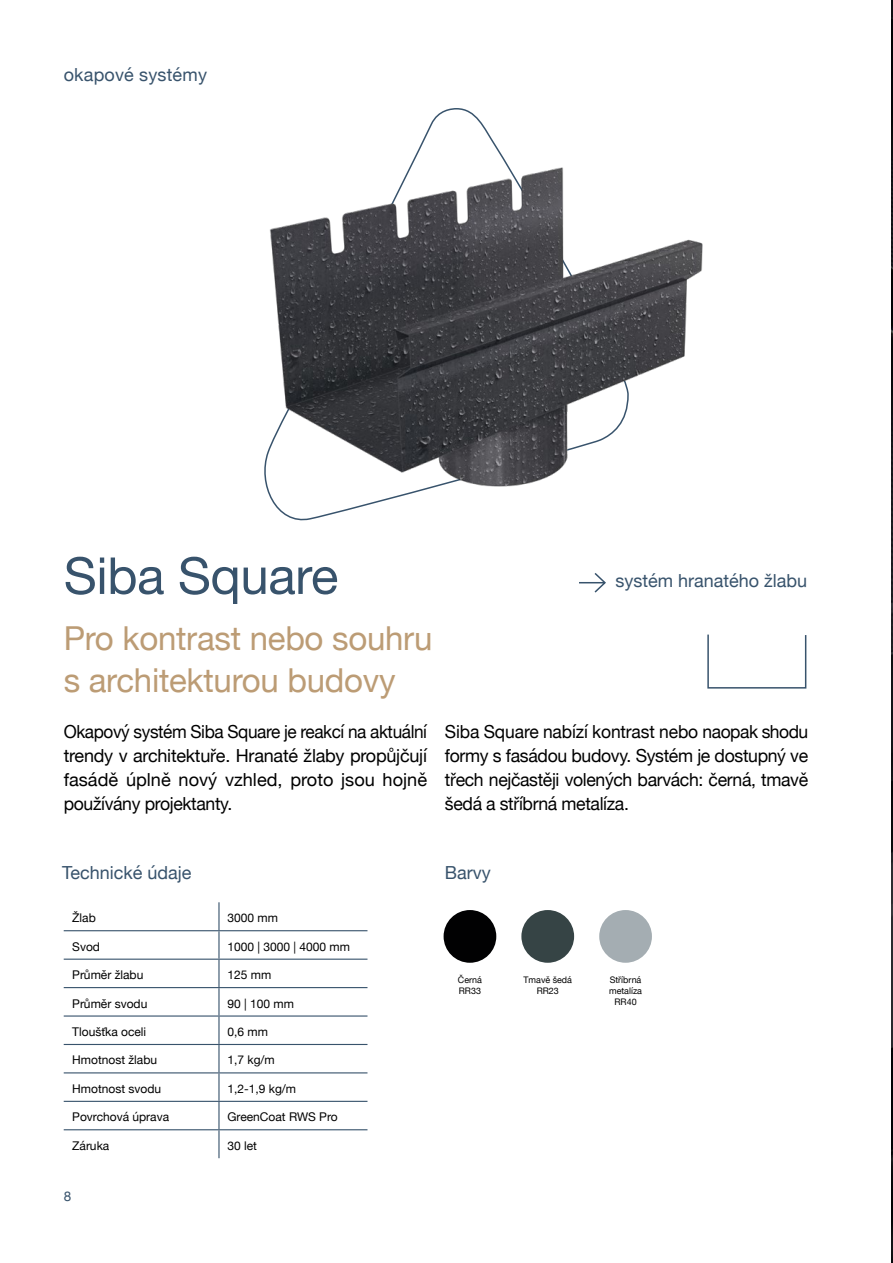
<style>
.page{position:relative;width:893px;height:1263px;background:#fff}
.page>*{position:absolute;margin:0;border:0;box-sizing:border-box;transform-origin:0 0}
.t1{font:51px "Helvetica Neue";letter-spacing:-.01em;color:#38536c}
.t2{font:33px/42px "Helvetica Neue";letter-spacing:-.01em;color:#bc9c75}
.t3{font:18px/24px "Helvetica Neue";letter-spacing:-.02em;color:#000;text-align:justify}
.t4{font:18px/24px "Helvetica Neue";letter-spacing:-.02em;color:#000;text-align:justify;scale:.96 1}
.t5{font:18px "Helvetica Neue";color:#38536c}
.t6{font:13.5px "Helvetica Neue";color:#38536c}
.t7{font:12px "Helvetica Neue";color:#000}
.t8{font:9px/10.8px "Helvetica Neue";color:#000;text-align:center}
</style>
<div class="page">
<div style="left:444px;top:910px;width:52px;height:53px;background:#010102;border-radius:50%"></div>
<div style="left:521px;top:910px;width:53px;height:53px;background:#364445;border-radius:50%"></div>
<div style="left:599px;top:910px;width:53px;height:53px;background:#a4adb2;border-radius:50%"></div>
<hr style="left:218px;top:902px;width:2px;height:28px;background:#38536c">
<hr style="left:64px;top:930px;width:155px;height:1px;background:#38536c">
<hr style="left:219px;top:930px;width:148px;height:1px;background:#38536c">
<hr style="left:218px;top:931px;width:2px;height:27px;background:#38536c">
<hr style="left:64px;top:958px;width:155px;height:2px;background:#38536c">
<hr style="left:219px;top:958px;width:148px;height:2px;background:#38536c">
<hr style="left:218px;top:960px;width:2px;height:27px;background:#38536c">
<hr style="left:64px;top:987px;width:155px;height:1px;background:#38536c">
<hr style="left:219px;top:987px;width:148px;height:1px;background:#38536c">
<hr style="left:218px;top:988px;width:2px;height:27px;background:#38536c">
<hr style="left:64px;top:1015px;width:155px;height:1px;background:#38536c">
<hr style="left:219px;top:1015px;width:148px;height:1px;background:#38536c">
<hr style="left:218px;top:1016px;width:2px;height:28px;background:#38536c">
<hr style="left:64px;top:1044px;width:155px;height:1px;background:#38536c">
<hr style="left:219px;top:1044px;width:148px;height:1px;background:#38536c">
<hr style="left:218px;top:1045px;width:2px;height:27px;background:#38536c">
<hr style="left:64px;top:1072px;width:155px;height:1px;background:#38536c">
<hr style="left:219px;top:1072px;width:148px;height:1px;background:#38536c">
<hr style="left:218px;top:1073px;width:2px;height:28px;background:#38536c">
<hr style="left:64px;top:1101px;width:155px;height:1px;background:#38536c">
<hr style="left:219px;top:1101px;width:148px;height:1px;background:#38536c">
<hr style="left:218px;top:1102px;width:2px;height:27px;background:#38536c">
<hr style="left:218px;top:1130px;width:2px;height:28px;background:#38536c">
<hr style="left:64px;top:1129px;width:155px;height:1px;background:#38536c">
<hr style="left:219px;top:1129px;width:148px;height:1px;background:#38536c">
<svg style="left:579px;top:573px;width:27px;height:20px"></svg>
<img style="left:891px;top:0;width:2px;height:1263px">
<svg style="left:264px;top:108px;width:248px;height:413px"></svg>
<img style="left:269px;top:162px;width:434px;height:324px">
<svg style="left:707px;top:634px;width:100px;height:55px"></svg>
<h3 class="t5" style="left:64px;top:62px;width:145px">okapové systémy</h3>
<h1 class="t1" style="left:64px;top:539px;width:276px">Siba Square</h1>
<h2 class="t2" style="left:64px;top:619px;width:370px">Pro kontrast nebo souhru s architekturou budovy</h2>
<h3 class="t5" style="left:616px;top:568px;width:193px">systém hranatého žlabu</h3>
<h3 class="t4" style="left:64px;top:721px;width:380px">Okapový systém Siba Square je reakcí na aktuální trendy v architektuře. Hranaté žlaby propůjčují fasádě úplně nový vzhled, proto jsou hojně používány projektanty.</h3>
<h3 class="t3" style="left:445px;top:721px;width:365px">Siba Square nabízí kontrast nebo naopak shodu formy s fasádou budovy. Systém je dostupný ve třech nejčastěji volených barvách: černá, tmavě šedá a stříbrná metalíza.</h3>
<h3 class="t5" style="left:62px;top:859px;width:131px">Technické údaje</h3>
<p class="t7" style="left:72px;top:909px;width:25px">Žlab</p>
<p class="t7" style="left:227px;top:909px;width:52px">3000 mm</p>
<p class="t7" style="left:72px;top:938px;width:29px">Svod</p>
<p class="t7" style="left:227px;top:938px;width:124px">1000 | 3000 | 4000 mm</p>
<p class="t7" style="left:72px;top:966px;width:73px">Průměr žlabu</p>
<p class="t7" style="left:227px;top:966px;width:45px">125 mm</p>
<p class="t7" style="left:72px;top:994px;width:77px">Průměr svodu</p>
<p class="t7" style="left:227px;top:994px;width:68px">90 | 100 mm</p>
<p class="t7" style="left:72px;top:1023px;width:76px">Tloušťka oceli</p>
<p class="t7" style="left:227px;top:1023px;width:42px">0,6 mm</p>
<p class="t7" style="left:72px;top:1051px;width:86px">Hmotnost žlabu</p>
<p class="t7" style="left:227px;top:1051px;width:49px">1,7 kg/m</p>
<p class="t7" style="left:72px;top:1080px;width:90px">Hmotnost svodu</p>
<p class="t7" style="left:227px;top:1080px;width:70px">1,2-1,9 kg/m</p>
<p class="t7" style="left:72px;top:1108px;width:98px">Povrchová úprava</p>
<p class="t7" style="left:227px;top:1108px;width:112px">GreenCoat RWS Pro</p>
<p class="t7" style="left:72px;top:1137px;width:39px">Záruka</p>
<p class="t7" style="left:227px;top:1137px;width:31px">30 let</p>
<p class="t6" style="left:64px;top:1186px;width:9px">8</p>
<h3 class="t5" style="left:445px;top:859px;width:47px">Barvy</h3>
<p class="t8" style="left:458px;top:975px;width:26px;text-align:left">Černá<br>RR33</p>
<p class="t8" style="left:523px;top:975px;width:50px">Tmavě šedá<br>RR23</p>
<p class="t8" style="left:609px;top:975px;width:34px">Stříbrná metalíza<br>RR40</p>
</div>
